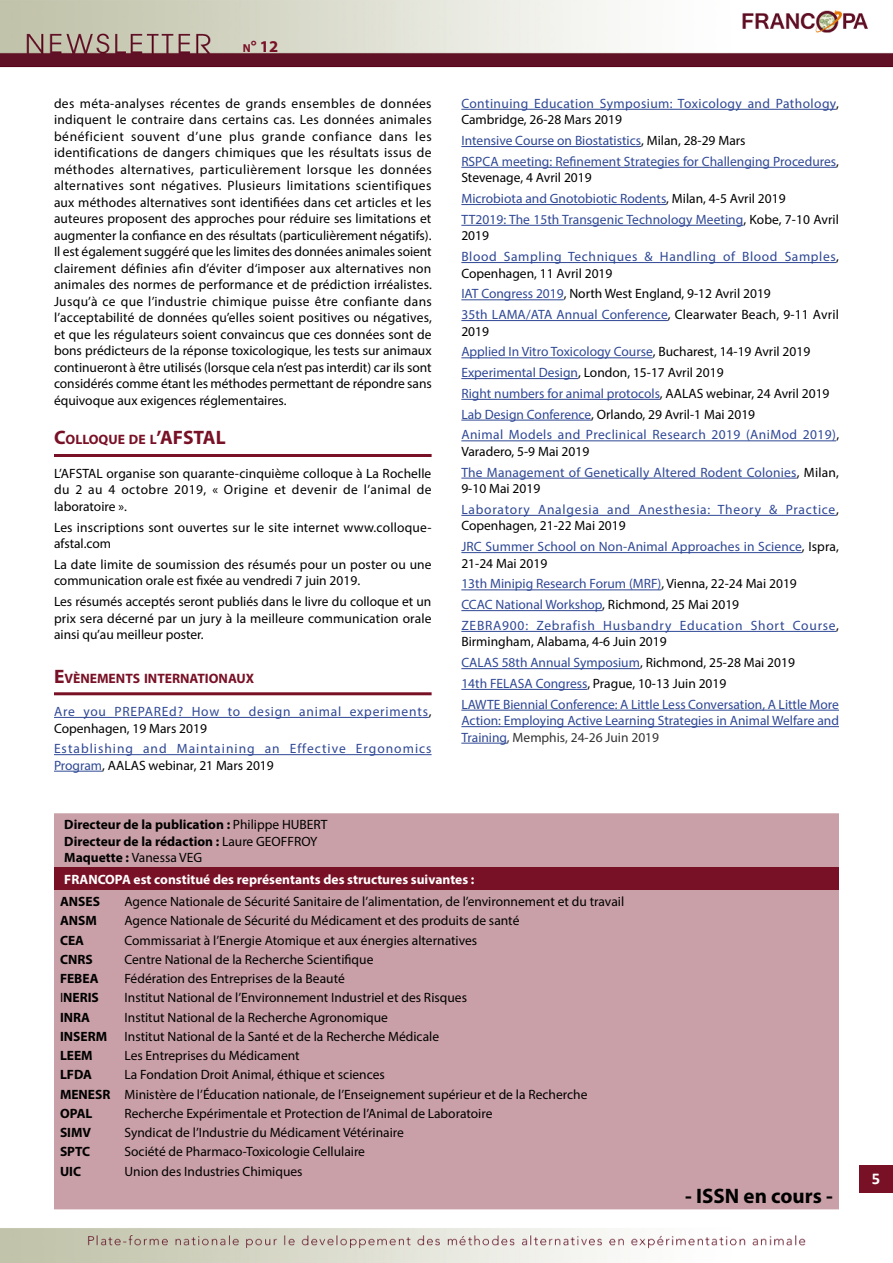
<style>
.page{position:relative;width:893px;height:1263px;background:#fff}
.page>*{position:absolute;margin:0;border:0;box-sizing:border-box;transform-origin:0 0}
.t1{font:700 21px "Myriad Pro";color:#000}
.t2{font:700 16.5px "Myriad Pro";color:#791126}
.t3{font:700 16.5px "Calibri";color:#fff}
.t4{font:700 13.65px "Myriad Pro";color:#791126}
.t5{font:13.5px/16.5px "Myriad Pro";color:#000}
.t6{font:13.5px/20.7px "Myriad Pro";color:#2f4895}
.t7{font:700 13.5px/19.2px "Myriad Pro";color:#000}
.t8{font:13.5px/16.5px "Myriad Pro";letter-spacing:.055em;color:#2f4895}
.t9{font:13.5px/16.5px "Myriad Pro";letter-spacing:.075em;color:#2f4895}
.t10{font:13.5px/16.5px "Myriad Pro";letter-spacing:.03em;color:#2f4895}
.t11{font:700 13.5px "Myriad Pro";color:#fff}
.t12{font:13.5px/20.7px "Myriad Pro";letter-spacing:.045em;color:#2f4895}
.s1{font-size:11.55px}
.s2{font-size:19.5px}
.s3{color:#000}
.s4{color:#2f4895}
.s5{color:#333}
.s6{font-weight:400}
</style>
<div class="page">
<img style="left:0;top:0;width:893px;height:1263px">
<div style="left:859px;top:1165px;width:34px;height:27px;background:#791126"></div>
<div style="left:54px;top:813px;width:785px;height:396px;background:#c9a0a8"></div>
<div style="left:54px;top:868px;width:785px;height:22px;background:#791126"></div>
<hr style="left:54px;top:454px;width:378px;height:3px;background:#791126">
<hr style="left:54px;top:692px;width:378px;height:3px;background:#791126">
<hr style="left:54px;top:717px;width:375px;height:1px;background:#2f4895">
<hr style="left:54px;top:754px;width:378px;height:1px;background:#2f4895">
<hr style="left:54px;top:771px;width:48px;height:1px;background:#2f4895">
<hr style="left:461px;top:109px;width:375px;height:1px;background:#2f4895">
<hr style="left:461px;top:146px;width:180px;height:1px;background:#2f4895">
<hr style="left:461px;top:167px;width:375px;height:1px;background:#2f4895">
<hr style="left:461px;top:204px;width:205px;height:1px;background:#2f4895">
<hr style="left:461px;top:225px;width:282px;height:1px;background:#2f4895">
<hr style="left:461px;top:262px;width:375px;height:1px;background:#2f4895">
<hr style="left:461px;top:299px;width:103px;height:1px;background:#2f4895">
<hr style="left:461px;top:320px;width:207px;height:1px;background:#2f4895">
<hr style="left:461px;top:357px;width:192px;height:1px;background:#2f4895">
<hr style="left:461px;top:378px;width:117px;height:1px;background:#2f4895">
<hr style="left:461px;top:399px;width:199px;height:1px;background:#2f4895">
<hr style="left:461px;top:420px;width:130px;height:1px;background:#2f4895">
<hr style="left:461px;top:440px;width:375px;height:1px;background:#2f4895">
<hr style="left:461px;top:478px;width:336px;height:1px;background:#2f4895">
<hr style="left:461px;top:515px;width:375px;height:1px;background:#2f4895">
<hr style="left:461px;top:552px;width:341px;height:1px;background:#2f4895">
<hr style="left:461px;top:589px;width:200px;height:1px;background:#2f4895">
<hr style="left:461px;top:610px;width:141px;height:1px;background:#2f4895">
<hr style="left:461px;top:631px;width:375px;height:1px;background:#2f4895">
<hr style="left:461px;top:668px;width:179px;height:1px;background:#2f4895">
<hr style="left:461px;top:689px;width:126px;height:1px;background:#2f4895">
<hr style="left:461px;top:710px;width:378px;height:1px;background:#2f4895">
<hr style="left:461px;top:726px;width:378px;height:1px;background:#2f4895">
<hr style="left:461px;top:743px;width:46px;height:1px;background:#2f4895">
<p class="t2" style="left:243px;top:35px;width:37px"><span class="s1">N</span>° 12</p>
<p class="t5" style="left:54px;top:95px;width:379px;text-align:justify">des méta-analyses récentes de grands ensembles de données indiquent le contraire dans certains cas. Les données animales bénéficient souvent d’une plus grande confiance dans les identifications de dangers chimiques que les résultats issus de méthodes alternatives, particulièrement lorsque les données alternatives sont négatives. Plusieurs limitations scientifiques aux méthodes alternatives sont identifiées dans cet articles et les auteures proposent des approches pour réduire ses limitations et augmenter la confiance en des résultats (particulièrement négatifs).<br>Il est également suggéré que les limites des données animales soient clairement définies afin d’éviter d‘imposer aux alternatives non animales des normes de performance et de prédiction irréalistes.<br>Jusqu’à ce que l’industrie chimique puisse être confiante dans l’acceptabilité de données qu’elles soient positives ou négatives, et que les régulateurs soient convaincus que ces données sont de bons prédicteurs de la réponse toxicologique, les tests sur animaux continueront à être utilisés (lorsque cela n’est pas interdit) car ils sont considérés comme étant les méthodes permettant de répondre sans équivoque aux exigences réglementaires.</p>
<p class="t4" style="left:54px;top:431px;width:173px"><span class="s2">C</span>OLLOQUE DE L<span class="s2">’AFSTAL</span></p>
<p class="t5" style="left:54px;top:465px;width:379px;text-align:justify">L’AFSTAL organise son quarante-cinquième colloque à La Rochelle du 2 au 4 octobre 2019, « Origine et devenir de l’animal de laboratoire ».</p>
<p class="t5" style="left:54px;top:518px;width:379px">Les inscriptions sont ouvertes sur le site internet www.colloque&shy;afstal.com</p>
<p class="t5" style="left:54px;top:556px;width:379px">La date limite de soumission des résumés pour un poster ou une communication orale est fixée au vendredi 7 juin 2019.</p>
<p class="t5" style="left:54px;top:593px;width:379px;text-align:justify">Les résumés acceptés seront publiés dans le livre du colloque et un prix sera décerné par un jury à la meilleure communication orale ainsi qu’au meilleur poster.</p>
<p class="t4" style="left:54px;top:669px;width:120px"><span class="s2">E</span>VÈNEMENTS INTERNA</p>
<p class="t4" style="left:197px;top:669px;width:31px">TIONAU</p>
<p class="t4" style="left:246px;top:669px;width:10px">X</p>
<p class="t8" style="left:54px;top:703px;width:379px">Are you PREPAREd? How to design animal experiments<span class="s3">,<br>Copenhagen, 19 Mars 2019</span></p>
<p class="t9" style="left:54px;top:740px;width:379px">Establishing and Maintaining an Effective Ergonomics<br>Program<span class="s3">, AALAS webinar, 21 Mars 2019</span></p>
<p class="t10" style="left:461px;top:95px;width:379px">Continuing Education Symposium: Toxicology and Pathology<span class="s3">,<br>Cambridge, 26-28 Mars 2019</span></p>
<p class="t6" style="left:461px;top:130px;width:379px">Intensive Course on Biostatistics<span class="s3">, Milan, 28-29 Mars<br></span>RSPCA meeting: Refinement Strategies for Challenging Procedures<span class="s3">,</span></p>
<p class="t6" style="left:461px;top:167px;width:379px"><span class="s3">Stevenage, 4 Avril 2019<br></span>Microbiota and Gnotobiotic Rodents<span class="s3">, Milan, 4-5 Avril 2019<br></span>TT2019: The 15th Transgenic Technology Meeting<span class="s3">, Kobe, 7-10 Avril</span></p>
<p class="t12" style="left:461px;top:225px;width:379px"><span class="s3">2019<br></span>Blood Sampling Techniques &amp; Handling of Blood Samples<span class="s3">,</span></p>
<p class="t5" style="left:461px;top:263px;width:379px;line-height:20.7px">Copenhagen, 11 Avril 2019<br><span class="s4">IAT Congress 2019</span>, North West England, 9-12 Avril 2019<br><span class="s4">35th LAMA/ATA Annual Conference</span>, Clearwater Beach, 9-11 Avril</p>
<p class="t6" style="left:461px;top:321px;width:379px"><span class="s3">2019<br></span>Applied In Vitro Toxicology Course<span class="s3">, Bucharest, 14-19 Avril 2019<br></span>Experimental Design<span class="s3">, London, 15-17 Avril 2019<br></span>Right numbers for animal protocols<span class="s3">, AALAS webinar, 24 Avril 2019<br></span>Lab Design Conference<span class="s3">, Orlando, 29 Avril-1 Mai 2019<br></span>Animal Models and Preclinical Research 2019 (AniMod 2019)<span class="s3">,</span></p>
<p class="t6" style="left:461px;top:441px;width:379px"><span class="s3">Varadero, 5-9 Mai 2019<br></span>The Management of Genetically Altered Rodent Colonies<span class="s3">, Milan,</span></p>
<p class="t8" style="left:461px;top:478px;width:379px;line-height:20.7px"><span class="s3">9-10 Mai 2019<br></span>Laboratory Analgesia and Anesthesia: Theory &amp; Practice<span class="s3">,</span></p>
<p class="t6" style="left:461px;top:515px;width:379px"><span class="s3">Copenhagen, 21-22 Mai 2019<br></span>JRC Summer School on Non-Animal Approaches in Science<span class="s3">, Ispra,</span></p>
<p class="t6" style="left:461px;top:553px;width:379px"><span class="s3">21-24 Mai 2019<br></span>13th Minipig Research Forum (MRF)<span class="s3">, Vienna, 22-24 Mai 2019<br></span>CCAC National Workshop<span class="s3">, Richmond, 25 Mai 2019<br></span>ZEBRA900: Zebrafish Husbandry Education Short Course<span class="s3">,</span></p>
<p class="t6" style="left:461px;top:631px;width:379px"><span class="s3">Birmingham, Alabama, 4-6 Juin 2019<br></span>CALAS 58th Annual Symposium<span class="s3">, Richmond, 25-28 Mai 2019<br></span>14th FELASA Congress<span class="s3">, Prague, 10-13 Juin 2019<br></span>LAWTE Biennial Conference: A Little Less Conversation, A Little More</p>
<p class="t6" style="left:461px;top:712px;width:379px;line-height:16.5px">Action: Employing Active Learning Strategies in Animal Welfare and<br>Training<span class="s5">, Memphis, 24-26 Juin 2019</span></p>
<p class="t7" style="left:64px;top:816px;width:265px;line-height:16.2px">Directeur de la publication : <span class="s6">Philippe HUBERT<br></span>Directeur de la rédaction : <span class="s6">Laure GEOFFROY<br></span>Maquette : <span class="s6">Vanessa VEG</span></p>
<p class="t11" style="left:64px;top:870px;width:51px">FRANCOPA</p>
<p class="t11" style="left:134px;top:870px;width:342px">est constitué des représentants des structures suivantes :</p>
<p class="t7" style="left:60px;top:891px;width:34px">ANSES<br>ANSM<br>CEA<br>CNRS<br>FEBEA<br><span class="s6">I</span>NERIS<br>IN RA<br>INSE</p>
<p class="t5" style="left:124px;top:892px;width:501px;line-height:19.2px">Agence Nationale de Sécurité Sanitaire de l’alimentation, de l’environnement et du travail Agence Nationale de Sécurité du Médicament et des produits de santé<br>Commissariat à l’Energie Atomique et aux énergies alternatives<br>Centre National de la Recherche Scientifique<br>Fédération des Entreprises de la Beauté<br>Institut National de l’Environnement Industriel et des Risques<br>Institut National de la Recherche Agronomique<br>Institut National de la Santé et de la Recherche Médicale<br>Les Entreprises du Médicament<br>La Fondation Droit Animal, éthique et sciences<br>Ministère de l’Éducation nationale, de l’Enseignement supérieur et de la Recherche Recherche Expérimentale et Protection de l’Animal de Laboratoire<br>Syndicat de l’Industrie du Médicament Vétérinaire<br>Société de Pharmaco-Toxicologie Cellulaire<br>Union des Industries Chimiques</p>
<p class="t7" style="left:88px;top:1026px;width:20px">RM</p>
<p class="t7" style="left:60px;top:1045px;width:33px">LEEM<br>LFDA<br>MENES</p>
<p class="t7" style="left:102px;top:1084px;width:10px">R</p>
<p class="t7" style="left:60px;top:1103px;width:10px">OPA</p>
<p class="t7" style="left:86px;top:1103px;width:8px">L</p>
<p class="t7" style="left:60px;top:1122px;width:32px">SIMV<br>SPTC<br>UI C</p>
<h1 class="t1" style="left:685px;top:1182px;width:23px">- ISSN</h1>
<h1 class="t1" style="left:744px;top:1182px;width:91px">en cours -</h1>
<p class="t3" style="left:872px;top:1167px;width:10px">5</p>
</div>
